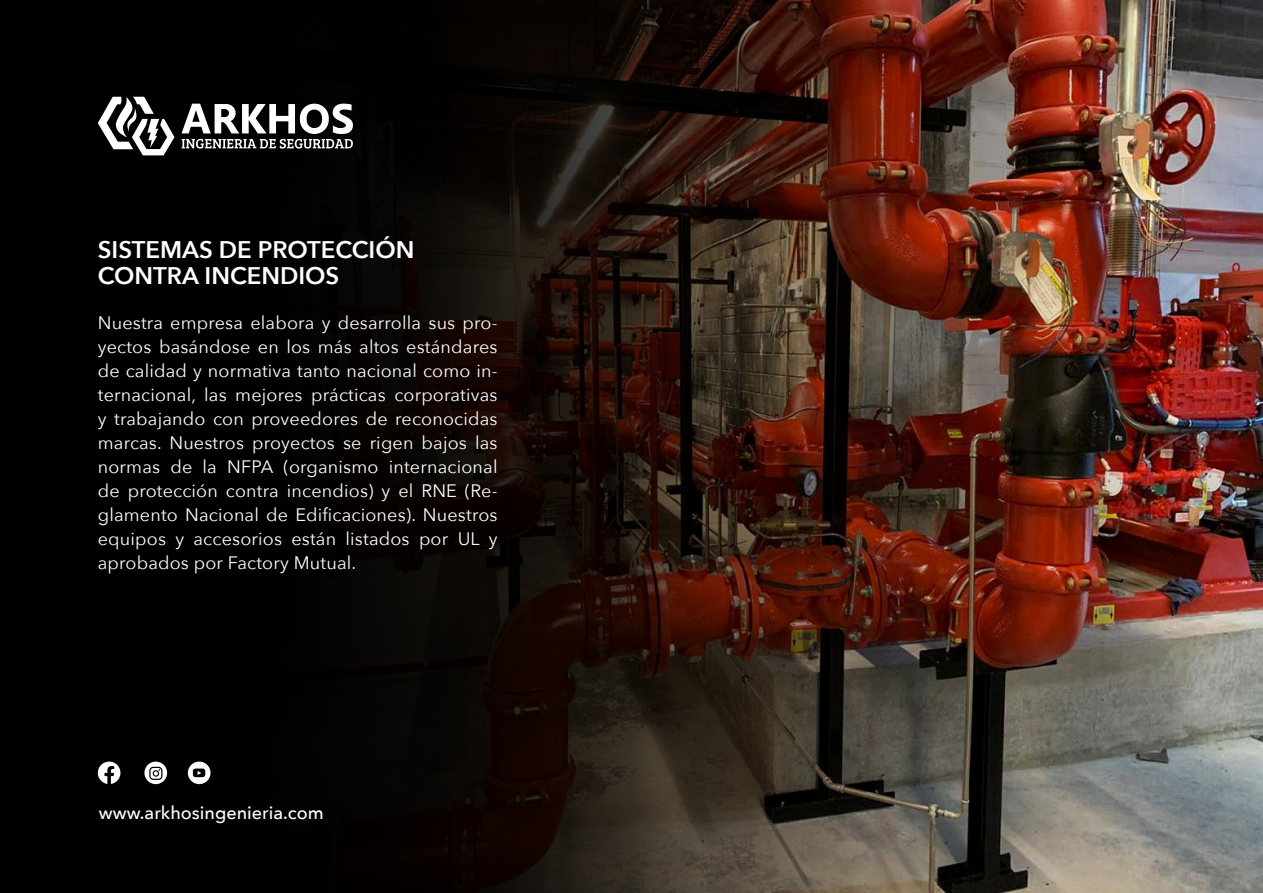
<style>
.page{position:relative;width:1263px;height:893px;background:#fff}
.page>*{position:absolute;margin:0;border:0;box-sizing:border-box;transform-origin:0 0}
.t1{font:600 24px/26px "Avenir Next";color:#fff}
.t2{font:18px/24px "Avenir Next";letter-spacing:.01em;color:#fff;text-align:justify}
.t3{font:500 18px "Avenir Next";color:#fff}
</style>
<div class="page">
<img style="left:0;top:0;width:1263px;height:893px">
<svg style="left:98px;top:97px;width:255px;height:58px"></svg>
<svg style="left:98px;top:762px;width:22px;height:22px"></svg>
<svg style="left:188px;top:762px;width:23px;height:22px"></svg>
<svg style="left:144px;top:762px;width:23px;height:22px"></svg>
<h1 class="t1" style="left:98px;top:236px;width:318px">SISTEMAS DE PROTECCIÓN<br>CONTRA INCENDIOS</h1>
<p class="t2" style="left:98px;top:310px;width:401px">Nuestra empresa elabora y desarrolla sus pro&shy;yectos basándose en los más altos estándares de calidad y normativa tanto nacional como in&shy;ternacional, las mejores prácticas corporativas y trabajando con proveedores de reconocidas marcas. Nuestros proyectos se rigen bajos las normas de la NFPA (organismo internacional de protección contra incendios) y el RNE (Re&shy;glamento Nacional de Edificaciones). Nuestros equipos y accesorios están listados por UL y aprobados por Factory Mutual.</p>
<p class="t3" style="left:99px;top:797px;width:226px">www.arkhosingenieria.com</p>
</div>
